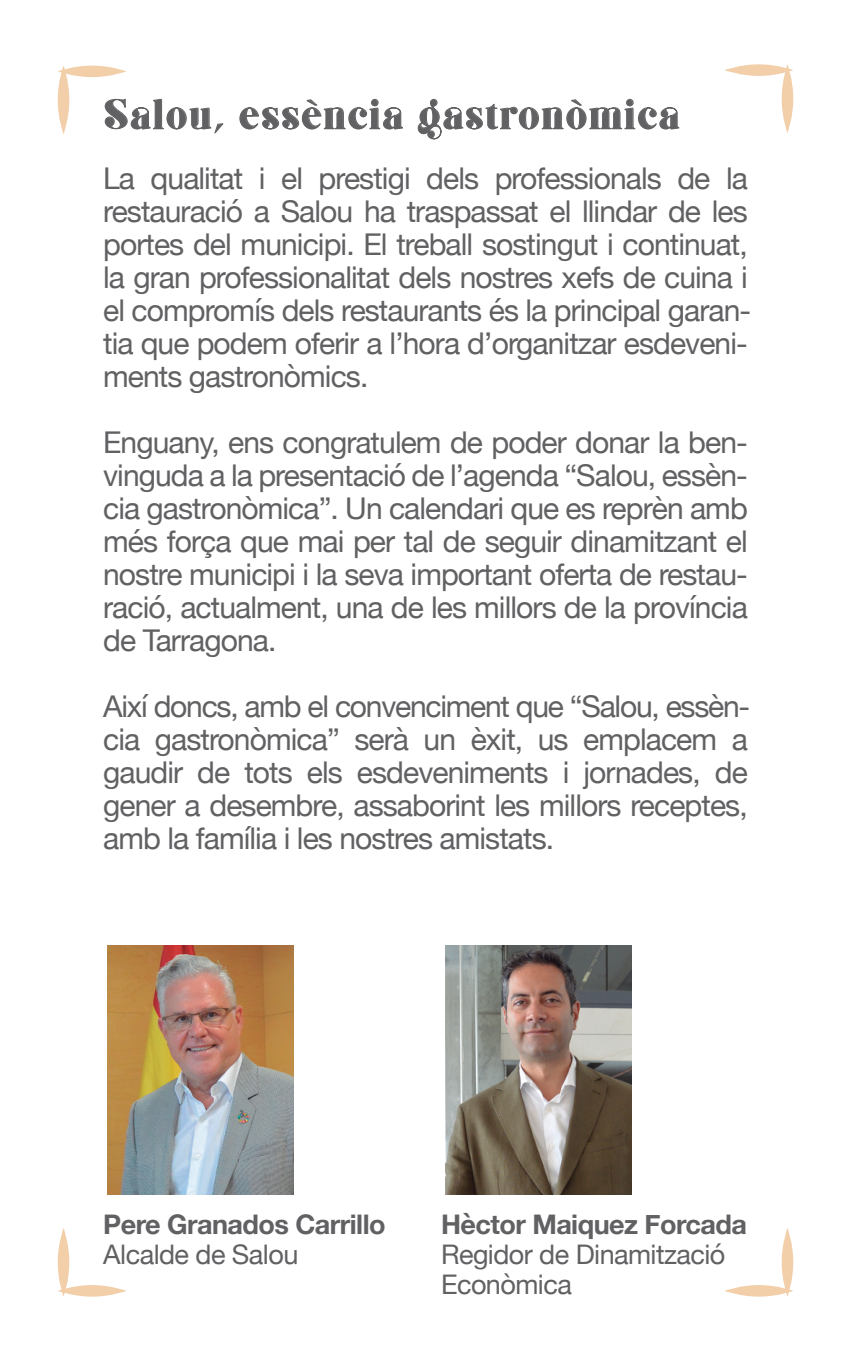
<style>
.page{position:relative;width:851px;height:1361px;background:#fff}
.page>*{position:absolute;margin:0;border:0;box-sizing:border-box;transform-origin:0 0}
.t1{font:42px "Giaza";letter-spacing:.03em;color:#616164}
.t2{font:30px/33px "Helvetica Neue";letter-spacing:-.03em;color:#616164;text-align:justify}
.t3{font:27px/30px "Helvetica Neue";letter-spacing:-.02em;color:#616164}
.t4{font:700 27px "Helvetica Neue";letter-spacing:-.02em;color:#616164}
</style>
<div class="page">
<svg style="left:105px;top:99px;width:118px;height:34px"></svg>
<svg style="left:239px;top:99px;width:164px;height:30px"></svg>
<svg style="left:418px;top:99px;width:261px;height:40px"></svg>
<img style="left:108px;top:945px;width:185px;height:249px">
<img style="left:445px;top:945px;width:186px;height:249px">
<svg style="left:781px;top:64px;width:12px;height:69px"></svg>
<svg style="left:724px;top:64px;width:69px;height:12px"></svg>
<div style="left:58px;top:1285px;width:68px;height:11px;background:#f2cea9;border-radius:50%"></div>
<div style="left:58px;top:1228px;width:11px;height:68px;background:#f2cea9;border-radius:50%"></div>
<svg style="left:781px;top:1228px;width:12px;height:68px"></svg>
<svg style="left:724px;top:1285px;width:69px;height:11px"></svg>
<div style="left:58px;top:66px;width:68px;height:11px;background:#f2cea9;border-radius:50%"></div>
<div style="left:58px;top:66px;width:11px;height:68px;background:#f2cea9;border-radius:50%"></div>
<h1 class="t1" style="left:103px;top:90px;width:578px">Salou, essència gastronòmica</h1>
<p class="t2" style="left:103px;top:163px;width:649px">La qualitat i el prestigi dels professionals de la restauració a Salou ha traspassat el llindar de les portes del municipi. El treball sostingut i continuat, la gran professionalitat dels nostres xefs de cuina i el compromís dels restaurants és la principal garan&shy;tia que podem oferir a l’hora d’organitzar esdeveni&shy;ments gastronòmics.</p>
<p class="t2" style="left:103px;top:427px;width:646px">Enguany, ens congratulem de poder donar la ben&shy;vinguda a la presentació de l’agenda “Salou, essèn&shy;cia gastronòmica”. Un calendari que es reprèn amb més força que mai per tal de seguir dinamitzant el nostre municipi i la seva important oferta de restau&shy;ració, actualment, una de les millors de la província de Tarragona.</p>
<p class="t2" style="left:103px;top:691px;width:648px">Així doncs, amb el convenciment que “Salou, essèn&shy;cia gastronòmica” serà un èxit, us emplacem a gaudir de tots els esdeveniments i jornades, de gener a desembre, assaborint les millors receptes, amb la família i les nostres amistats.</p>
<p class="t4" style="left:103px;top:1203px;width:284px">Pere Granados Carrillo</p>
<p class="t3" style="left:103px;top:1241px;width:196px">Alcalde de Salou</p>
<p class="t4" style="left:441px;top:1203px;width:307px">Hèctor Maiquez Forcada</p>
<p class="t3" style="left:441px;top:1241px;width:286px">Regidor de Dinamització<br>Econòmica</p>
</div>
